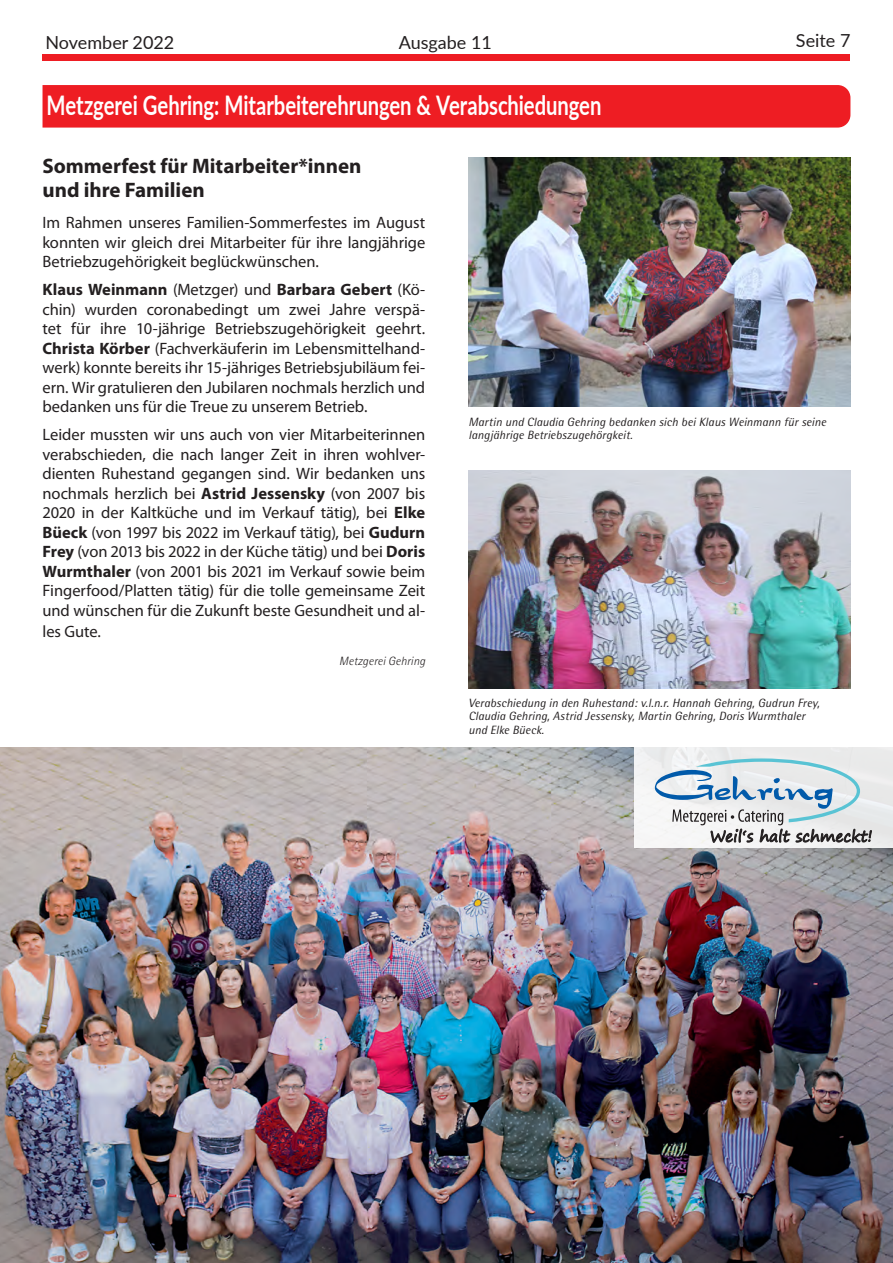
<style>
.page{position:relative;width:893px;height:1263px;background:#fff}
.page>*{position:absolute;margin:0;border:0;box-sizing:border-box;transform-origin:0 0}
.t1{font:700 27px "Lato";letter-spacing:-.005em;color:#fff;scale:.75 1}
.t2{font:700 21px/24px "Myriad Pro";letter-spacing:-.005em;color:#231f20}
.t3{font:18px "Lato";color:#231f20}
.t4{font:16.5px/19.5px "Myriad Pro";letter-spacing:-.005em;color:#231f20;text-align:justify}
.t5{font:italic 12px/13.5px "Rotis Semi Sans";letter-spacing:.005em;color:#231f20}
.t6{font:italic 300 12px "Rotis Semi Sans";letter-spacing:.005em;color:#231f20}
.s1{font-weight:700}
</style>
<div class="page">
<div style="left:43px;top:54px;width:807px;height:7px;background:#ee1d23"></div>
<div style="left:43px;top:85px;width:807px;height:43px;background:#ee1d23"></div>
<img style="left:0;top:747px;width:893px;height:516px">
<img style="left:468px;top:157px;width:382px;height:249px">
<img style="left:468px;top:470px;width:382px;height:219px">
<div style="left:634px;top:747px;width:259px;height:101px;background:#ebebec"></div>
<svg style="left:655px;top:758px;width:217px;height:90px"></svg>
<p class="t3" style="left:45px;top:30px;width:130px">November 2022</p>
<p class="t3" style="left:399px;top:30px;width:95px">Ausgabe 11</p>
<p class="t3" style="left:796px;top:28px;width:56px">Seite 7</p>
<h1 class="t1" style="left:46px;top:86px;width:741px">Metzgerei Gehring: Mitarbeiterehrungen &amp; Verabschiedungen</h1>
<p class="t2" style="left:43px;top:153px;width:320px">Sommerfest für Mitarbeiter*innen und ihre Familien</p>
<p class="t4" style="left:43px;top:213px;width:384px">Im Rahmen unseres Familien-Sommerfestes im August konnten wir gleich drei Mitarbeiter für ihre langjährige Betriebzugehörigkeit beglückwünschen.</p>
<p class="t4" style="left:43px;top:280px;width:384px"><span class="s1">Klaus Weinmann</span> (Metzger) und <span class="s1">Barbara Gebert</span> (Kö&shy;chin) wurden coronabedingt um zwei Jahre verspä&shy;tet für ihre 10-jährige Betriebszugehörigkeit geehrt.<br><span class="s1">Christa Körber</span> (Fachverkäuferin im Lebensmittelhand&shy;werk) konnte bereits ihr 15-jähriges Betriebsjubiläum fei&shy;ern. Wir gratulieren den Jubilaren nochmals herzlich und bedanken uns für die Treue zu unserem Betrieb.</p>
<p class="t4" style="left:43px;top:425px;width:384px">Leider mussten wir uns auch von vier Mitarbeiterinnen verabschieden, die nach langer Zeit in ihren wohlver&shy;dienten Ruhestand gegangen sind. Wir bedanken uns nochmals herzlich bei <span class="s1">Astrid Jessensky</span> (von 2007 bis 2020 in der Kaltküche und im Verkauf tätig), bei <span class="s1">Elke Büeck</span> (von 1997 bis 2022 im Verkauf tätig), bei <span class="s1">Gudurn Frey</span> (von 2013 bis 2022 in der Küche tätig) und bei <span class="s1">Doris Wurmthaler</span> (von 2001 bis 2021 im Verkauf sowie beim Fingerfood/Platten tätig) für die tolle gemeinsame Zeit und wünschen für die Zukunft beste Gesundheit und al-</p>
<p class="t4" style="left:43px;top:621px;width:60px">les Gute.</p>
<p class="t6" style="left:339px;top:654px;width:87px">Metzgerei Gehring</p>
<p class="t5" style="left:468px;top:415px;width:359px">Martin und Claudia Gehring bedanken sich bei Klaus Weinmann für seine langjährige Betriebszugehörgkeit.</p>
<p class="t5" style="left:468px;top:696px;width:353px">Verabschiedung in den Ruhestand: v.l.n.r. Hannah Gehring, Gudrun Frey,<br>Claudia Gehring, Astrid Jessensky, Martin Gehring, Doris Wurmthaler und Elke Büeck.</p>
</div>
